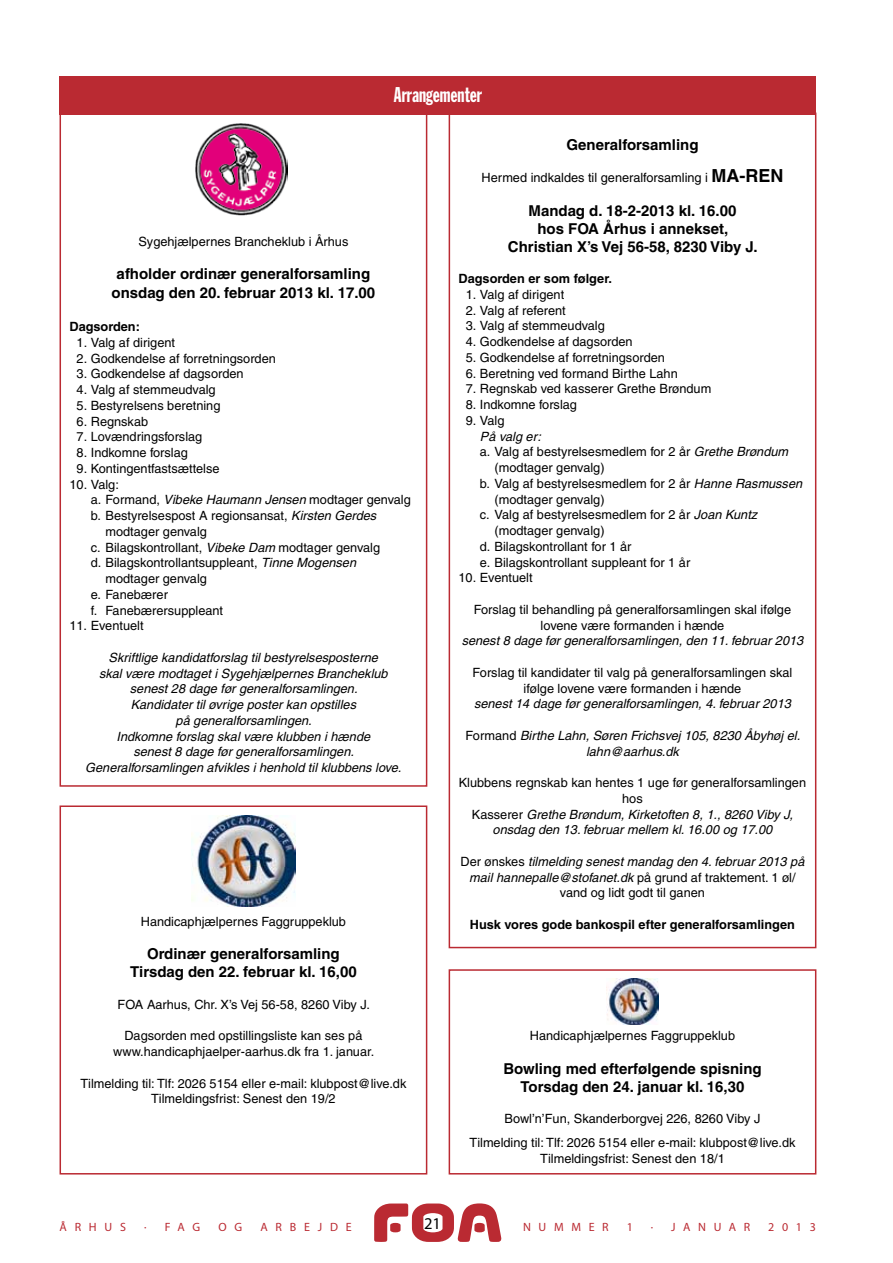
<style>
.page{position:relative;width:893px;height:1263px;background:#fff}
.page>*{position:absolute;margin:0;border:0;box-sizing:border-box;transform-origin:0 0}
.t1{font:21px "Franklin Gothic Extra Cond";color:#fff;scale:.95 1}
.t2{font:16.5px "Myriad";color:#000}
.t3{font:700 15px/18px "Helvetica";color:#000;text-align:center}
.t4{font:12.75px/15.8px "Helvetica";color:#000;text-align:center}
.t5{font:italic 12.75px/15.8px "Helvetica";color:#000;text-align:center}
.t6{font:700 12.75px "Helvetica";color:#000}
.t7{font:12px "Myriad";letter-spacing:.64em;color:#ba2a32}
.s1{font-style:italic}
.s2{font-weight:700;font-size:18px}
.s3{font-style:normal}
</style>
<div class="page">
<svg style="left:374px;top:1203px;width:128px;height:39px"></svg>
<div style="left:60px;top:113px;width:367px;height:674px;border:2px solid #ba2a32"></div>
<img style="left:195px;top:123px;width:93px;height:92px">
<div style="left:449px;top:113px;width:367px;height:835px;border:2px solid #ba2a32"></div>
<div style="left:60px;top:77px;width:756px;height:38px;background:#ba2a32"></div>
<div style="left:449px;top:969px;width:367px;height:205px;border:2px solid #ba2a32"></div>
<img style="left:192px;top:816px;width:103px;height:91px">
<div style="left:60px;top:805px;width:367px;height:369px;border:2px solid #ba2a32"></div>
<img style="left:606px;top:979px;width:53px;height:46px">
<h1 class="t1" style="left:394px;top:84px;width:94px">Arrangementer</h1>
<p class="t4" style="left:138px;top:233px;width:211px">Sygehjælpernes Brancheklub i Århus</p>
<p class="t3" style="left:112px;top:265px;width:265px">afholder ordinær generalforsamling onsdag den 20. februar 2013 kl. 17.00</p>
<p class="t6" style="left:70px;top:319px;width:72px">Dagsorden:</p>
<p class="t4" style="left:77px;top:335px;width:100px">1. Valg af dirigent</p>
<p class="t4" style="left:77px;top:350px;width:201px">2. Godkendelse af forretningsorden</p>
<p class="t4" style="left:77px;top:366px;width:168px">3. Godkendelse af dagsorden</p>
<p class="t4" style="left:77px;top:382px;width:141px">4. Valg af stemmeudvalg</p>
<p class="t4" style="left:77px;top:398px;width:145px">5. Bestyrelsens beretning</p>
<p class="t4" style="left:77px;top:413px;width:73px">6. Regnskab</p>
<p class="t4" style="left:77px;top:429px;width:127px">7. Lovændringsforslag</p>
<p class="t4" style="left:77px;top:445px;width:113px">8. Indkomne forslag</p>
<p class="t4" style="left:77px;top:461px;width:144px">9. Kontingentfastsættelse</p>
<p class="t4" style="left:70px;top:476px;width:51px">10. Valg:</p>
<p class="t4" style="left:91px;top:492px;width:321px">a. Formand, <span class="s1">Vibeke Haumann Jensen</span> modtager genvalg</p>
<p class="t4" style="left:91px;top:508px;width:287px">b. Bestyrelsespost A regionsansat, <span class="s1">Kirsten Gerdes</span></p>
<p class="t4" style="left:106px;top:524px;width:103px">modtager genvalg</p>
<p class="t4" style="left:91px;top:539px;width:291px">c. Bilagskontrollant, <span class="s1">Vibeke Dam</span> modtager genvalg</p>
<p class="t4" style="left:91px;top:555px;width:267px">d. Bilagskontrollantsuppleant, <span class="s1">Tinne Mogensen</span></p>
<p class="t4" style="left:105px;top:571px;width:103px">modtager genvalg</p>
<p class="t4" style="left:91px;top:587px;width:79px">e. Fanebærer</p>
<p class="t4" style="left:91px;top:602px;width:134px">f. Fanebærersuppleant</p>
<p class="t4" style="left:69px;top:618px;width:76px">11. Eventuelt</p>
<p class="t5" style="left:85px;top:650px;width:318px">Skriftlige kandidatforslag til bestyrelsesposterne<br>skal være modtaget i Sygehjælpernes Brancheklub senest 28 dage før generalforsamlingen.<br>Kandidater til øvrige poster kan opstilles<br>på generalforsamlingen.<br>Indkomne forslag skal være klubben i hænde<br>senest 8 dage før generalforsamlingen.<br>Generalforsamlingen afvikles i henhold til klubbens love.</p>
<p class="t4" style="left:141px;top:913px;width:207px">Handicaphjælpernes Faggruppeklub</p>
<p class="t3" style="left:130px;top:945px;width:228px">Ordinær generalforsamling<br>Tirsdag den 22. februar kl. 16,00</p>
<p class="t4" style="left:118px;top:996px;width:254px">FOA Aarhus, Chr. X’s Vej 56-58, 8260 Viby J.</p>
<p class="t4" style="left:113px;top:1028px;width:262px">Dagsorden med opstillingsliste kan ses på www.handicaphjaelper-aarhus.dk fra 1. januar.</p>
<p class="t4" style="left:80px;top:1075px;width:327px">Tilmelding til: Tlf: 2026 5154 eller e-mail: klubpost@live.dk<br>Tilmeldingsfrist: Senest den 19/2</p>
<p class="t3" style="left:566px;top:136px;width:134px">Generalforsamling</p>
<p class="t4" style="left:481px;top:170px;width:304px">Hermed indkaldes til generalforsamling i <span class="s2">MA-REN</span></p>
<p class="t3" style="left:508px;top:201px;width:251px">Mandag d. 18-2-2013 kl. 16.00<br>hos FOA Århus i annekset,<br>Christian X’s Vej 56-58, 8230 Viby J.</p>
<p class="t6" style="left:459px;top:271px;width:155px">Dagsorden er som følger.</p>
<p class="t4" style="left:466px;top:287px;width:100px">1. Valg af dirigent</p>
<p class="t4" style="left:466px;top:302px;width:102px">2. Valg af referent</p>
<p class="t4" style="left:466px;top:318px;width:141px">3. Valg af stemmeudvalg</p>
<p class="t4" style="left:466px;top:334px;width:168px">4. Godkendelse af dagsorden</p>
<p class="t4" style="left:466px;top:350px;width:201px">5. Godkendelse af forretningsorden</p>
<p class="t4" style="left:466px;top:365px;width:214px">6. Beretning ved formand Birthe Lahn</p>
<p class="t4" style="left:466px;top:381px;width:247px">7. Regnskab ved kasserer Grethe Brøndum</p>
<p class="t4" style="left:466px;top:397px;width:113px">8. Indkomne forslag</p>
<p class="t4" style="left:466px;top:413px;width:40px">9. Valg</p>
<p class="t5" style="left:480px;top:428px;width:63px">På valg er:</p>
<p class="t4" style="left:480px;top:444px;width:310px">a. Valg af bestyrelsesmedlem for 2 år <span class="s1">Grethe Brøndum</span></p>
<p class="t4" style="left:495px;top:460px;width:111px">(modtager genvalg)</p>
<p class="t4" style="left:480px;top:475px;width:324px">b. Valg af bestyrelsesmedlem for 2 år <span class="s1">Hanne Rasmussen</span></p>
<p class="t4" style="left:495px;top:491px;width:111px">(modtager genvalg)</p>
<p class="t4" style="left:480px;top:507px;width:279px">c. Valg af bestyrelsesmedlem for 2 år <span class="s1">Joan Kuntz</span></p>
<p class="t4" style="left:495px;top:523px;width:111px">(modtager genvalg)</p>
<p class="t4" style="left:480px;top:538px;width:153px">d. Bilagskontrollant for 1 år</p>
<p class="t4" style="left:480px;top:554px;width:212px">e. Bilagskontrollant suppleant for 1 år</p>
<p class="t4" style="left:459px;top:570px;width:76px">10. Eventuelt</p>
<p class="t4" style="left:474px;top:601px;width:319px">Forslag til behandling på generalforsamlingen skal ifølge lovene være formanden i hænde</p>
<p class="t5" style="left:462px;top:633px;width:343px">senest 8 dage før generalforsamlingen, den 11. februar 2013</p>
<p class="t4" style="left:473px;top:664px;width:321px">Forslag til kandidater til valg på generalforsamlingen skal ifølge lovene være formanden i hænde</p>
<p class="t5" style="left:474px;top:696px;width:318px">senest 14 dage før generalforsamlingen, 4. februar 2013</p>
<p class="t5" style="left:465px;top:727px;width:336px"><span class="s3">Formand</span> Birthe Lahn, Søren Frichsvej 105, 8230 Åbyhøj el. lahn@aarhus.dk</p>
<p class="t5" style="left:459px;top:775px;width:349px"><span class="s3">Klubbens regnskab kan hentes 1 uge før generalforsamlingen hos<br>Kasserer</span> Grethe Brøndum, Kirketoften 8, 1., 8260 Viby J, onsdag den 13. februar mellem kl. 16.00 og 17.00</p>
<p class="t5" style="left:460px;top:853px;width:345px"><span class="s3">Der ønskes</span> tilmelding senest mandag den 4. februar 2013 på mail hannepalle@stofanet.dk <span class="s3">på grund af traktement. 1 øl/ vand og lidt godt til ganen</span></p>
<p class="t6" style="left:470px;top:917px;width:327px">Husk vores gode bankospil efter generalforsamlingen</p>
<p class="t4" style="left:530px;top:1027px;width:207px">Handicaphjælpernes Faggruppeklub</p>
<p class="t3" style="left:503px;top:1059px;width:260px">Bowling med efterfølgende spisning<br>Torsdag den 24. januar kl. 16,30</p>
<p class="t4" style="left:470px;top:1106px;width:327px;line-height:24.3px">Bowl’n’Fun, Skanderborgvej 226, 8260 Viby J<br>Tilmelding til: Tlf: 2026 5154 eller e-mail: klubpost@live.dk</p>
<p class="t4" style="left:540px;top:1151px;width:186px">Tilmeldingsfrist: Senest den 18/1</p>
<p class="t7" style="left:60px;top:1220px;width:68px">ÅRHUS</p>
<p class="t7" style="left:144px;top:1220px;width:58px">· FAG</p>
<p class="t7" style="left:218px;top:1220px;width:25px">O G</p>
<p class="t7" style="left:260px;top:1220px;width:93px">ARBEJDE</p>
<p class="t2" style="left:424px;top:1215px;width:18px">21</p>
<p class="t7" style="left:523px;top:1220px;width:87px">NUMMER</p>
<p class="t7" style="left:627px;top:1220px;width:8px">1</p>
<p class="t7" style="left:651px;top:1220px;width:101px">· JANUAR</p>
<p class="t7" style="left:768px;top:1220px;width:49px">2013</p>
</div>
